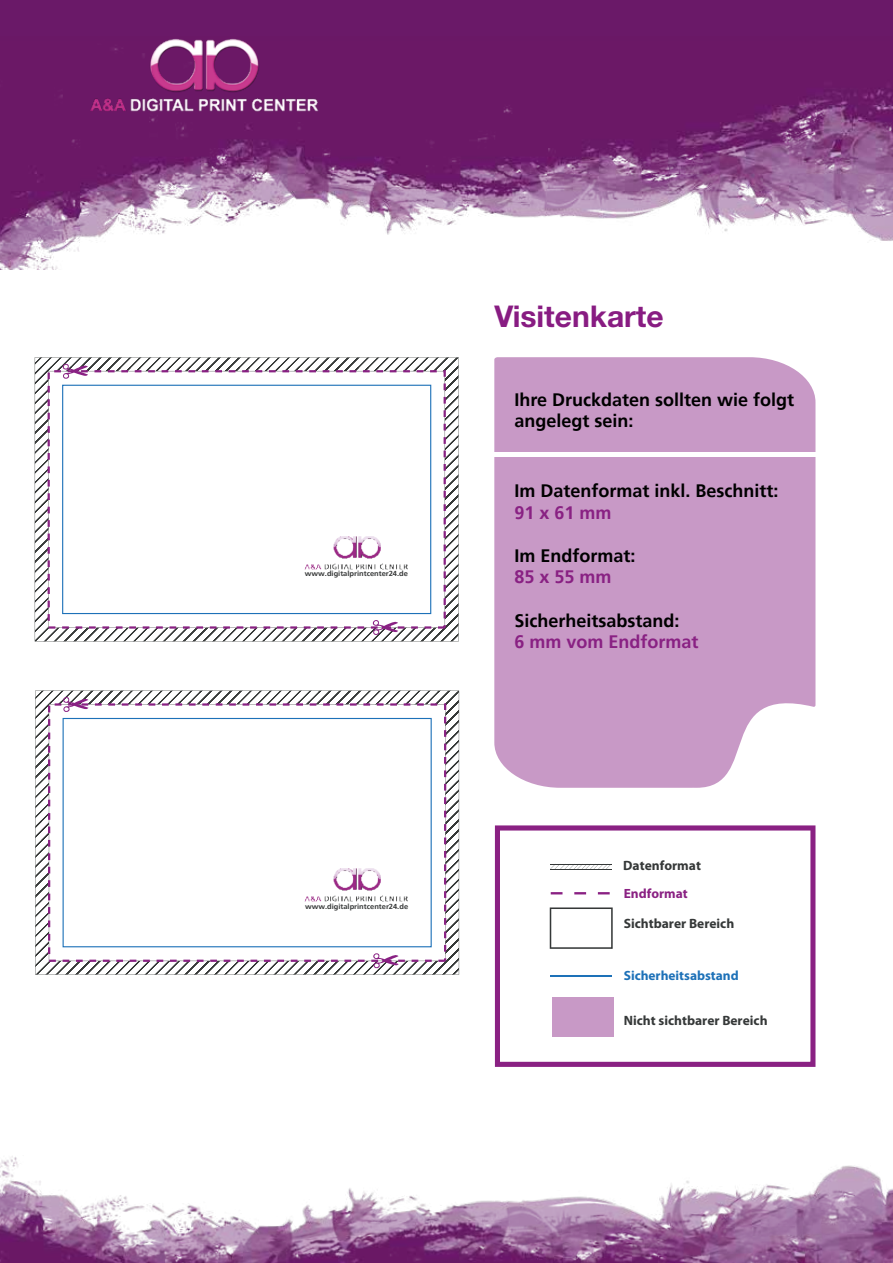
<style>
.page{position:relative;width:893px;height:1263px;background:#fff}
.page>*{position:absolute;margin:0;border:0;box-sizing:border-box;transform-origin:0 0}
.t1{font:700 30px "Helvetica Neue";color:#881c82}
.t2{font:700 18px/21.6px "Frutiger";color:#000}
.t3{font:700 18px "Frutiger";color:#892183}
.t4{font:700 13.5px "Myriad Pro";color:#353838}
.t5{font:700 13.35px "Myriad Pro";color:#1d71b8}
.t6{font:700 13.35px "Myriad Pro";color:#8a2183}
.t7{font:700 7.2px "Frutiger";color:#363838;scale:1.04 1}
</style>
<div class="page">
<div style="left:0;top:0;width:893px;height:41px;background:#6a1968"></div>
<img style="left:0;top:41px;width:893px;height:228px">
<img style="left:0;top:1156px;width:893px;height:107px">
<img style="left:85px;top:39px;width:238px;height:76px">
<div style="left:494px;top:357px;width:321px;height:431px;background:#c899c6"></div>
<svg style="left:495px;top:825px;width:320px;height:242px"></svg>
<div style="left:552px;top:997px;width:61px;height:40px;background:#c899c6"></div>
<svg style="left:550px;top:907px;width:63px;height:42px"></svg>
<div style="left:463px;top:452px;width:402px;height:5px;background:#fff"></div>
<svg style="left:35px;top:357px;width:424px;height:284px"></svg>
<div style="left:48px;top:370px;width:398px;height:259px;border:2px dashed #892183"></div>
<div style="left:62px;top:385px;width:369px;height:229px;border:1px solid #1d71b8"></div>
<svg style="left:61px;top:362px;width:27px;height:18px"></svg>
<svg style="left:371px;top:618px;width:27px;height:18px"></svg>
<svg style="left:35px;top:690px;width:424px;height:285px"></svg>
<div style="left:48px;top:703px;width:398px;height:259px;border:2px dashed #892183"></div>
<div style="left:63px;top:718px;width:369px;height:229px;border:1px solid #1d71b8"></div>
<svg style="left:61px;top:695px;width:27px;height:18px"></svg>
<svg style="left:371px;top:951px;width:28px;height:18px"></svg>
<img style="left:303px;top:866px;width:105px;height:36px">
<img style="left:303px;top:534px;width:105px;height:35px">
<p class="t7" style="left:305px;top:569px;width:101px">www.digitalprintcenter24.de</p>
<p class="t7" style="left:305px;top:902px;width:101px">www.digitalprintcenter24.de</p>
<h1 class="t1" style="left:494px;top:298px;width:171px">Visitenkarte</h1>
<p class="t2" style="left:514px;top:389px;width:281px">Ihre Druckdaten sollten wie folgt angelegt sein:</p>
<p class="t2" style="left:514px;top:480px;width:266px">Im Datenformat inkl. Beschnitt:</p>
<p class="t3" style="left:514px;top:501px;width:99px">91 x 61 mm</p>
<p class="t2" style="left:514px;top:545px;width:123px">Im Endformat:</p>
<p class="t3" style="left:514px;top:566px;width:99px">85 x 55 mm</p>
<p class="t2" style="left:514px;top:610px;width:167px">Sicherheitsabstand:</p>
<p class="t3" style="left:514px;top:631px;width:186px">6 mm vom Endformat</p>
<p class="t4" style="left:623px;top:857px;width:79px">Datenformat</p>
<p class="t6" style="left:624px;top:885px;width:65px">Endformat</p>
<p class="t4" style="left:624px;top:915px;width:112px">Sichtbarer Bereich</p>
<p class="t5" style="left:624px;top:966px;width:116px">Sicherheitsabstand</p>
<p class="t4" style="left:624px;top:1012px;width:145px">Nicht sichtbarer Bereich</p>
</div>
